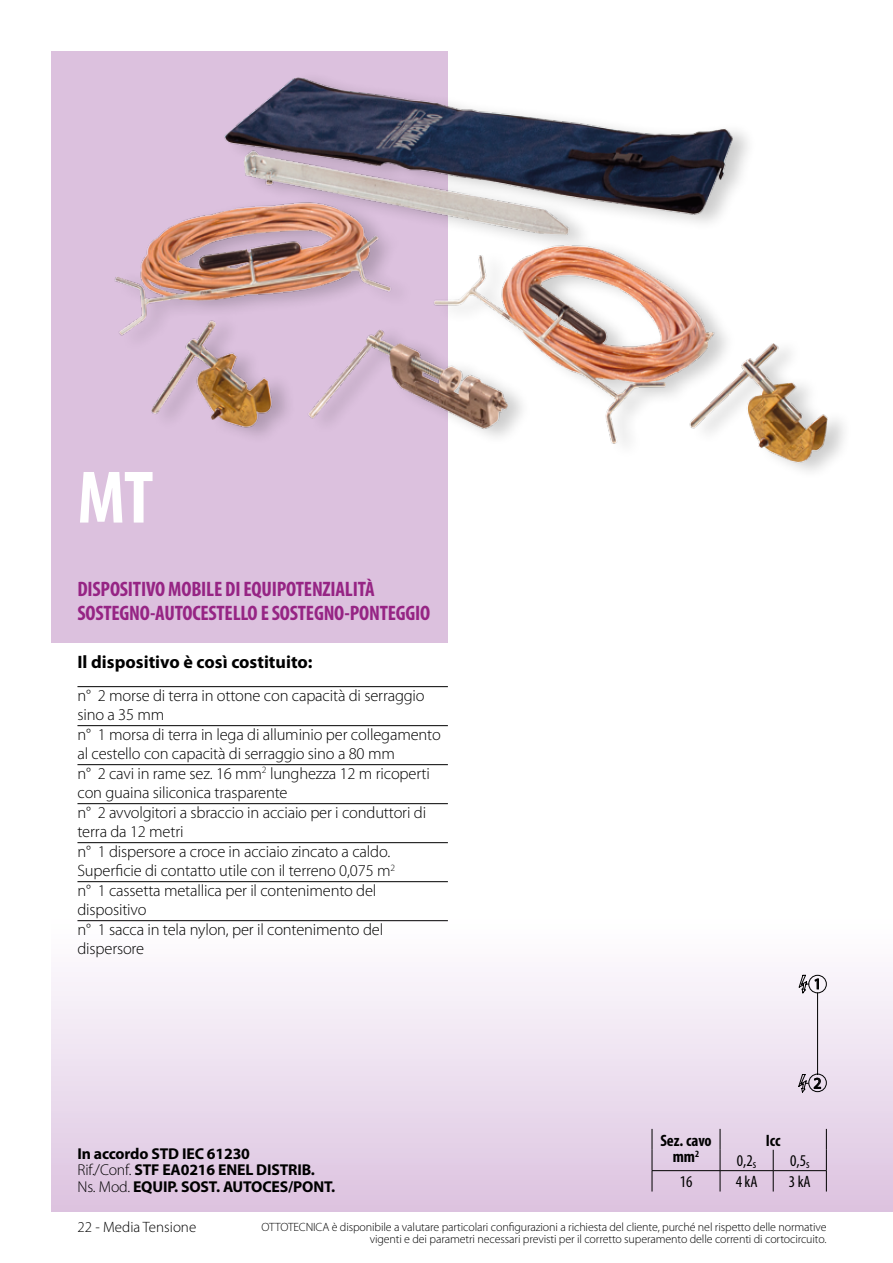
<style>
.page{position:relative;width:893px;height:1263px;background:#fff}
.page>*{position:absolute;margin:0;border:0;box-sizing:border-box;transform-origin:0 0}
.t1{font:700 condensed 75px "Myriad Pro";color:#fff}
.t2{font:700 condensed 21px/24px "Myriad Pro";letter-spacing:-.01em;color:#962484}
.t3{font:700 18px "Myriad Pro";color:#000}
.t4{font:300 16.5px/19.5px "Myriad Pro";letter-spacing:-.01em;color:#000}
.t5{font:condensed 16.5px "Myriad Pro";color:#000}
.t6{font:700 condensed 16.5px/16.5px "Myriad Pro";letter-spacing:-.005em;color:#000;text-align:center}
.t7{font:700 15.75px/16.5px "Myriad Pro";letter-spacing:-.01em;color:#000}
.t8{font:15.45px "Myriad Pro";color:#000}
.t9{font:300 15px "Myriad Pro";color:#000}
.t10{font:300 12px/12px "Myriad Pro";letter-spacing:-.01em;color:#000;text-align:right}
.s1{font-weight:300}
</style>
<div class="page">
<svg style="left:51px;top:642px;width:842px;height:570px"></svg>
<svg style="left:798px;top:975px;width:29px;height:118px"></svg>
<div style="left:51px;top:51px;width:397px;height:591px;background:#dcc1de"></div>
<hr style="left:77px;top:686px;width:371px;height:1px;background:#000">
<hr style="left:77px;top:725px;width:371px;height:1px;background:#000">
<hr style="left:77px;top:764px;width:371px;height:1px;background:#000">
<hr style="left:77px;top:803px;width:371px;height:1px;background:#000">
<hr style="left:77px;top:842px;width:371px;height:1px;background:#000">
<hr style="left:77px;top:881px;width:371px;height:1px;background:#000">
<hr style="left:77px;top:920px;width:371px;height:1px;background:#000">
<hr style="left:652px;top:1170px;width:68px;height:1px;background:#000">
<svg style="left:652px;top:1129px;width:1px;height:62px"></svg>
<hr style="left:720px;top:1170px;width:53px;height:1px;background:#000">
<svg style="left:720px;top:1129px;width:1px;height:62px"></svg>
<hr style="left:773px;top:1170px;width:53px;height:1px;background:#000">
<svg style="left:773px;top:1150px;width:1px;height:41px"></svg>
<svg style="left:826px;top:1129px;width:1px;height:62px"></svg>
<img style="left:114px;top:77px;width:730px;height:395px">
<h1 class="t1" style="left:77px;top:451px;width:77px">MT</h1>
<p class="t2" style="left:77px;top:577px;width:354px">DISPOSITIVO MOBILE DI EQUIPOTENZIALITÀ<br>SOSTEGNO-AUTOCESTELLO E SOSTEGNO-PONTEGGIO</p>
<p class="t3" style="left:77px;top:650px;width:237px">Il dispositivo è così costituito:</p>
<p class="t4" style="left:77px;top:686px;width:365px">n° 2 morse di terra in ottone con capacità di serraggio sino a 35 mm<br>n° 1 morsa di terra in lega di alluminio per collegamento al cestello con capacità di serraggio sino a 80 mm<br>n° 2 cavi in rame sez. 16 mm<sup>2</sup> lunghezza 12 m ricoperti con guaina siliconica trasparente<br>n° 2 avvolgitori a sbraccio in acciaio per i conduttori di terra da 12 metri<br>n° 1 dispersore a croce in acciaio zincato a caldo.<br>Superficie di contatto utile con il terreno 0,075 m<sup>2<br></sup>n° 1 cassetta metallica per il contenimento del dispositivo<br>n° 1 sacca in tela nylon, per il contenimento del dispersore</p>
<p class="t7" style="left:77px;top:1144px;width:259px">In accordo STD IEC 61230<br><span class="s1">Rif./Conf.</span> STF EA0216 ENEL DISTRIB.<br><span class="s1">Ns. Mod.</span> EQUIP. SOST. AUTOCES/PONT.</p>
<p class="t8" style="left:813px;top:974px;width:9px">1</p>
<p class="t8" style="left:813px;top:1074px;width:9px">2</p>
<p class="t6" style="left:660px;top:1131px;width:53px">Sez. cavo mm<sup>2</sup></p>
<p class="t6" style="left:766px;top:1131px;width:16px">Icc</p>
<p class="t5" style="left:737px;top:1151px;width:21px">0,2<sub>s</sub></p>
<p class="t5" style="left:790px;top:1151px;width:21px">0,5<sub>s</sub></p>
<p class="t5" style="left:680px;top:1172px;width:14px">16</p>
<p class="t5" style="left:736px;top:1172px;width:23px">4 kA</p>
<p class="t5" style="left:789px;top:1172px;width:23px">3 kA</p>
<p class="t9" style="left:77px;top:1218px;width:120px">22 - Media Tensione</p>
<p class="t10" style="left:262px;top:1221px;width:566px">OTTOTECNICA è disponibile a valutare particolari configurazioni a richiesta del cliente, purché nel rispetto delle normative vigenti e dei parametri necessari previsti per il corretto superamento delle correnti di cortocircuito.</p>
</div>
